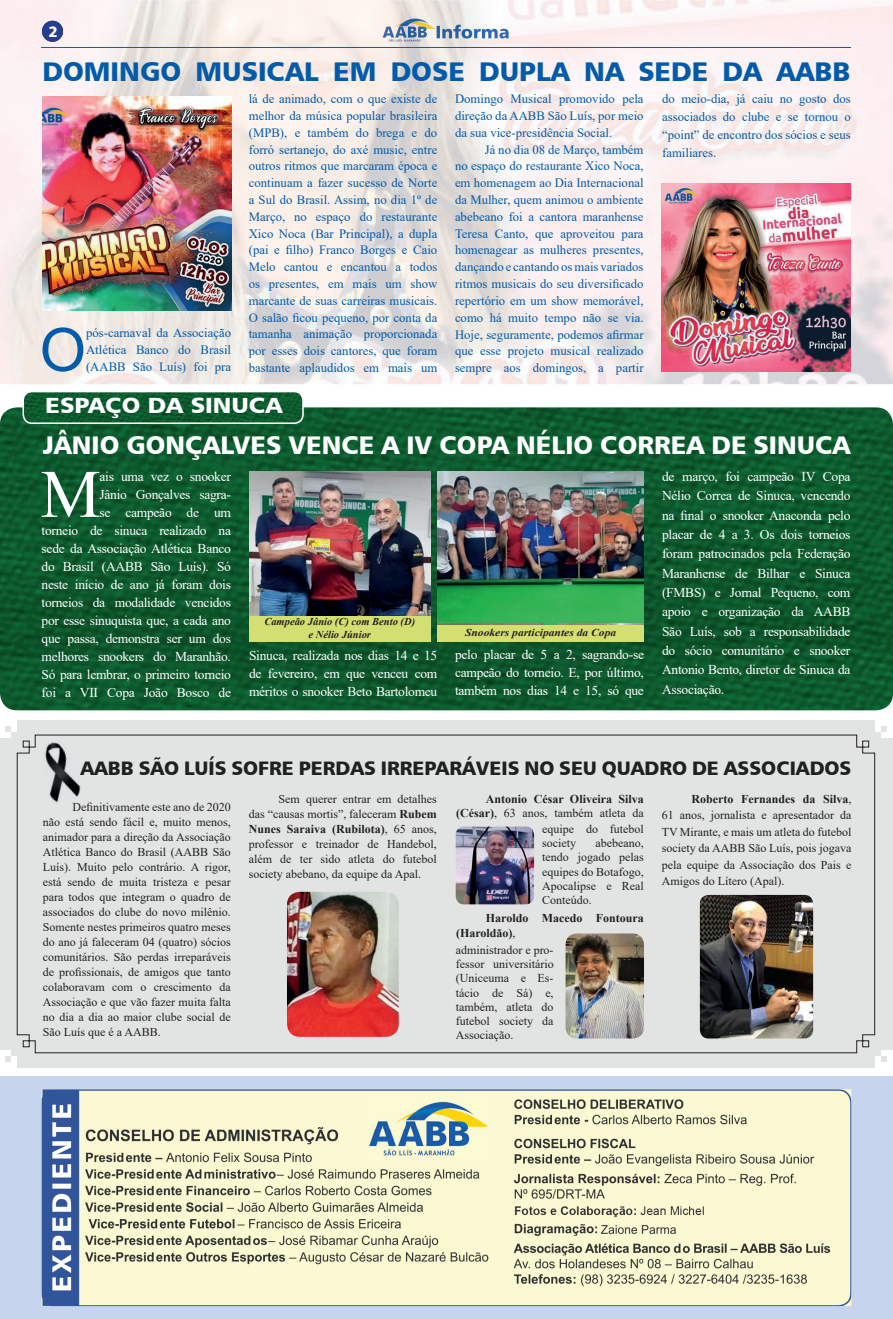
<style>
.page{position:relative;width:893px;height:1319px;background:#fff}
.page>*{position:absolute;margin:0;border:0;box-sizing:border-box;transform-origin:0 0}
.t1{font:67.8px "Times New Roman";color:#fff}
.t2{font:59.7px "Arial";color:#015aaa}
.t3{font:27px "Humanist 777 BT Black B";color:#015aaa}
.t4{font:25.5px "Humanist 777 BT Black B";color:#fff}
.t5{font:21.9px "Humanist 777 BT Black B";color:#fff;scale:1.1 1}
.t6{font:19.5px "Humanist 777 BT Black B";color:#231f20}
.t7{font:15px "Humanist 777 BT Black B";color:#fff}
.t8{font:13.5px/18px "Times New Roman";letter-spacing:-.02em;color:#fff;text-align:justify}
.t9{font:12.75px/16.8px "Times New Roman";color:#015aaa;text-align:justify}
.t10{font:12px/15px "Times New Roman";color:#231f20;text-align:justify}
.t11{font:700 12px/14.2px "Times New Roman";color:#231f20;text-align:right}
.t12{font:italic 700 10.5px/12.6px "Times New Roman";color:#231f20;text-align:center}
.t13{font:italic 700 10.5px "Times New Roman";color:#231f20;scale:1.1 1}
.s1{font-weight:700}
.s2{font-weight:400}
</style>
<div class="page">
<img style="left:0;top:0;width:893px;height:384px">
<img style="left:42px;top:21px;width:21px;height:21px">
<img style="left:382px;top:18px;width:53px;height:25px">
<img style="left:437px;top:25px;width:72px;height:14px">
<div style="left:0;top:720px;width:893px;height:347px;background:#e2e4e4"></div>
<div style="left:0;top:1076px;width:893px;height:242px;background:#c6d5ed"></div>
<img style="left:42px;top:1089px;width:809px;height:216px">
<img style="left:363px;top:1097px;width:130px;height:63px">
<div style="left:42px;top:21px;width:21px;height:21px;background:#253f8e;border-radius:50%"></div>
<hr style="left:42px;top:47px;width:808px;height:1px;background:#0166b3">
<img style="left:43px;top:96px;width:188px;height:214px">
<img style="left:662px;top:183px;width:189px;height:188px">
<img style="left:0;top:407px;width:893px;height:303px">
<img style="left:23px;top:394px;width:280px;height:29px">
<div style="left:22px;top:391px;width:282px;height:33px;border:2px solid #fff;border-radius:9px"></div>
<img style="left:437px;top:471px;width:207px;height:153px">
<div style="left:16px;top:734px;width:859px;height:319px;background:#e2e4e4"></div>
<img style="left:287px;top:891px;width:112px;height:145px">
<img style="left:566px;top:933px;width:78px;height:105px">
<img style="left:456px;top:826px;width:78px;height:78px">
<img style="left:700px;top:894px;width:113px;height:144px">
<img style="left:249px;top:471px;width:182px;height:144px">
<div style="left:437px;top:624px;width:207px;height:17px;background:#d3e071"></div>
<div style="left:249px;top:615px;width:182px;height:26px;background:#d3e071"></div>
<p class="t7" style="left:49px;top:22px;width:11px">2</p>
<h3 class="t3" style="left:43px;top:54px;width:809px">DOMINGO MUSICAL EM DOSE DUPLA NA SEDE DA AABB</h3>
<p class="t9" style="left:249px;top:90px;width:190px">lá de animado, com o que existe de melhor da música popular brasileira (MPB), e também do brega e do forró sertanejo, do axé music, entre outros ritmos que marcaram época e continuam a fazer sucesso de Norte a Sul do Brasil. Assim, no dia 1º de Março, no espaço do restaurante Xico Noca (Bar Principal), a dupla (pai e filho) Franco Borges e Caio Melo cantou e encantou a todos os presentes, em mais um show marcante de suas carreiras musicais.<br>O salão ficou pequeno, por conta da tamanha animação proporcionada por esses dois cantores, que foram bastante aplaudidos em mais um</p>
<p class="t9" style="left:455px;top:90px;width:190px">Domingo Musical promovido pela direção da AABB São Luís, por meio da sua vice-presidência Social.</p>
<p class="t9" style="left:662px;top:89px;width:190px;line-height:18px">do meio-dia, já caiu no gosto dos associados do clube e se tornou o “point” de encontro dos sócios e seus familiares.</p>
<p class="t9" style="left:455px;top:140px;width:190px;text-indent:30px">Já no dia 08 de Março, também no espaço do restaurante Xico Noca, em homenagem ao Dia Internacional da Mulher, quem animou o ambiente abebeano foi a cantora maranhense Teresa Canto, que aproveitou para homenagear as mulheres presentes, dançando e cantando os mais variados ritmos musicais do seu diversificado repertório em um show memorável, como há muito tempo não se via.<br>Hoje, seguramente, podemos afirmar que esse projeto musical realizado sempre aos domingos, a partir</p>
<h2 class="t2" style="left:40px;top:309px;width:48px">O</h2>
<p class="t9" style="left:86px;top:324px;width:147px">pós-carnaval da Associação Atlética Banco do Brasil (AABB São Luís) foi pra</p>
<h3 class="t5" style="left:45px;top:391px;width:217px">ESPAÇO DA SINUCA</h3>
<h3 class="t4" style="left:43px;top:429px;width:809px">JÂNIO GONÇALVES VENCE A IV COPA NÉLIO CORREA DE SINUCA</h3>
<p class="t8" style="left:662px;top:466px;width:190px;line-height:19.4px">de março, foi campeão IV Copa Nélio Correa de Sinuca, vencendo na final o snooker Anaconda pelo placar de 4 a 3. Os dois torneios foram patrocinados pela Federação Maranhense de Bilhar e Sinuca (FMBS) e Jornal Pequeno, com apoio e organização da AABB São Luís, sob a responsabilidade do sócio comunitário e snooker Antonio Bento, diretor de Sinuca da Associação.</p>
<p class="t8" style="left:42px;top:467px;width:191px;text-align:right">ais uma vez o snooker<br>Jânio Gonçalves sagra-<br>se campeão de um<br>torneio de sinuca realizado na sede da Associação Atlética Banco do Brasil (AABB São Luís). Só neste início de ano já foram dois torneios da modalidade vencidos por esse sinuquista que, a cada ano que passa, demonstra ser um dos melhores snookers do Maranhão.<br>Só para lembrar, o primeiro torneio foi a VII Copa João Bosco de</p>
<h1 class="t1" style="left:41px;top:446px;width:62px">M</h1>
<p class="t12" style="left:264px;top:615px;width:152px">Campeão Jânio (C) com Bento (D) e Nélio Júnior</p>
<p class="t8" style="left:249px;top:646px;width:190px">Sinuca, realizada nos dias 14 e 15 de fevereiro, em que venceu com méritos o snooker Beto Bartolomeu</p>
<p class="t8" style="left:455px;top:645px;width:190px">pelo placar de 5 a 2, sagrando-se campeão do torneio. E, por último, também nos dias 14 e 15, só que</p>
<p class="t13" style="left:465px;top:625px;width:139px">Snookers participantes da Copa</p>
<h3 class="t6" style="left:80px;top:756px;width:772px">AABB SÃO LUÍS SOFRE PERDAS IRREPARÁVEIS NO SEU QUADRO DE ASSOCIADOS</h3>
<p class="t10" style="left:249px;top:790px;width:190px;text-indent:30px">Sem querer entrar em detalhes das “causas mortis”, faleceram <span class="s1">Rubem Nunes Saraiva (Rubilota)</span>, 65 anos, professor e treinador de Handebol, além de ter sido atleta do futebol society abebano, da equipe da Apal.</p>
<p class="t11" style="left:456px;top:791px;width:189px">Antonio César Oliveira Silva (César)<span class="s2">, 63 anos, também atleta da</span></p>
<p class="t10" style="left:662px;top:790px;width:191px;line-height:16.5px;text-indent:30px"><span class="s1">Roberto Fernandes da Silva</span>, 61 anos, jornalista e apresentador da TV Mirante, e mais um atleta do futebol society da AABB São Luís, pois jogava pela equipe da Associação dos Pais e Amigos do Lítero (Apal).</p>
<p class="t10" style="left:43px;top:799px;width:190px;text-indent:30px">Definitivamente este ano de 2020 não está sendo fácil e, muito menos, animador para a direção da Associação Atlética Banco do Brasil (AABB São Luís). Muito pelo contrário. A rigor, está sendo de muita tristeza e pesar para todos que integram o quadro de associados do clube do novo milênio.<br>Somente nestes primeiros quatro meses do ano já faleceram 04 (quatro) sócios comunitários. São perdas irreparáveis de profissionais, de amigos que tanto colaboravam com o crescimento da Associação e que vão fazer muita falta no dia a dia ao maior clube social de São Luís que é a AABB.</p>
<p class="t10" style="left:542px;top:821px;width:103px;line-height:14.2px">equipe do futebol society</p>
<p class="t10" style="left:542px;top:835px;width:103px;line-height:14.2px;text-indent:53px">abebeano, tendo jogado pelas equipes do Botafogo, Apocalipse e Real Conteúdo.</p>
<p class="t11" style="left:456px;top:910px;width:189px;line-height:15px;text-align:left;text-indent:30px">Haroldo Macedo Fontoura (Haroldão)<span class="s2">,</span></p>
<p class="t10" style="left:456px;top:942px;width:99px;line-height:14.2px">administrador e pro&shy;fessor universitário (Uniceuma e Es&shy;tácio de Sá) e, também, atleta do futebol society da Associação.</p>
</div>
